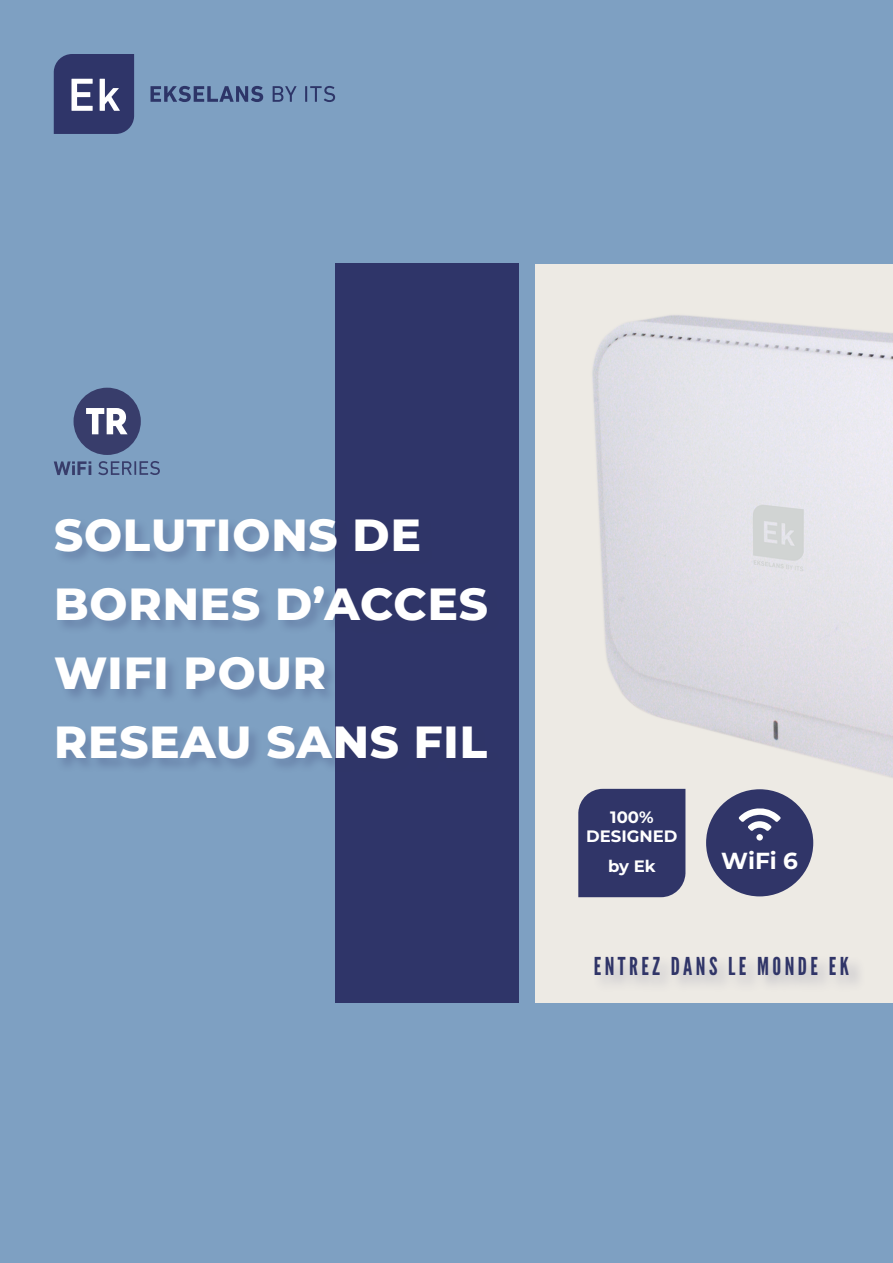
<style>
.page{position:relative;width:893px;height:1263px;background:#7ea0c2}
.page>*{position:absolute;margin:0;border:0;box-sizing:border-box;transform-origin:0 0}
.t1{font:800 45px/69px "Montserrat";letter-spacing:.02em;color:#fff}
.t2{font:24.6px "League Gothic";letter-spacing:.14em;color:#303568}
.t3{font:700 23.25px "Montserrat";color:#fff}
.t4{font:700 16.5px/19.8px "Montserrat";color:#fff;text-align:center}
</style>
<div class="page">
<div style="left:536px;top:264px;width:357px;height:739px;background:#edeae4"></div>
<img style="left:592px;top:315px;width:301px;height:493px">
<div style="left:335px;top:264px;width:184px;height:739px;background:#2f3569"></div>
<div style="left:53px;top:517px;width:448px;height:256px;background:#303568;opacity:.25"></div>
<div style="left:578px;top:789px;width:107px;height:108px;background:#303568"></div>
<div style="left:706px;top:789px;width:107px;height:107px;background:#303568;border-radius:50%"></div>
<svg style="left:738px;top:808px;width:43px;height:32px"></svg>
<div style="left:591px;top:954px;width:275px;height:39px;background:#303568;opacity:.25"></div>
<div style="left:73px;top:388px;width:68px;height:67px;background:#383d6b;border-radius:50%"></div>
<svg style="left:54px;top:461px;width:37px;height:14px"></svg>
<svg style="left:98px;top:461px;width:62px;height:14px"></svg>
<svg style="left:86px;top:408px;width:42px;height:26px"></svg>
<svg style="left:53px;top:54px;width:81px;height:80px"></svg>
<svg style="left:151px;top:86px;width:112px;height:16px"></svg>
<svg style="left:273px;top:86px;width:24px;height:16px"></svg>
<svg style="left:305px;top:86px;width:30px;height:16px"></svg>
<p class="t1" style="left:54px;top:500px;width:435px">SOLUTIONS DE<br>BORNES D’ACCES<br>WIFI POUR<br>RESEAU SANS FIL</p>
<p class="t4" style="left:586px;top:806px;width:93px">100%<br>DESIGNED</p>
<p class="t4" style="left:608px;top:855px;width:49px">by Ek</p>
<p class="t3" style="left:721px;top:844px;width:78px">WiFi 6</p>
<p class="t2" style="left:594px;top:951px;width:257px">ENTREZ DANS LE MONDE EK</p>
</div>
